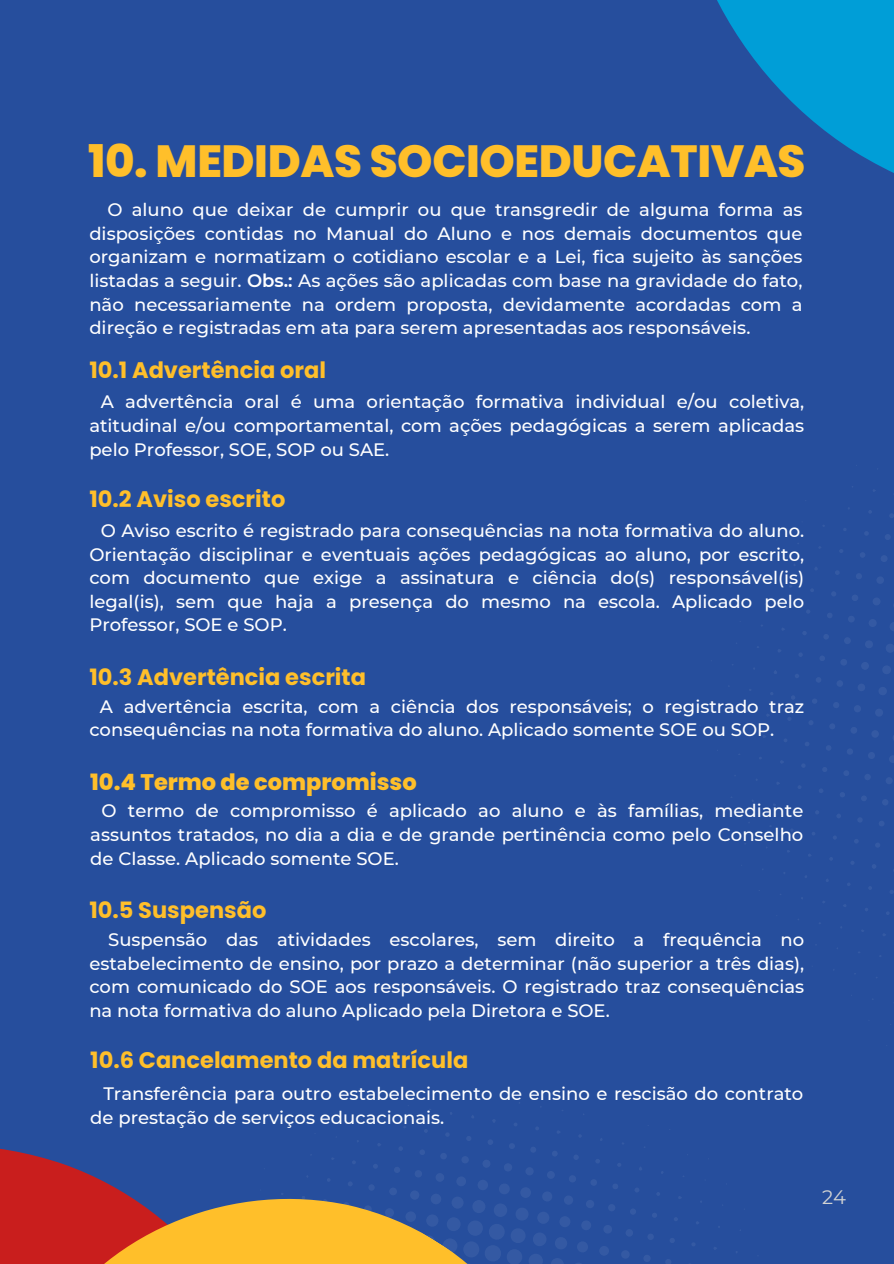
<style>
.page{position:relative;width:894px;height:1264px;background:#fff}
.page>*{position:absolute;margin:0;border:0;box-sizing:border-box;transform-origin:0 0}
.t1{font:800 45px "Poppins";letter-spacing:-.01em;color:#ffbf2a}
.t2{font:700 22.5px "Poppins";color:#ffbf2a}
.t3{font:800 22.5px "Poppins";color:#ffbf2a}
.t4{font:19.5px "Montserrat";color:#d2d3d3}
.t5{font:500 18px/23.7px "Montserrat";color:#fff;text-align:justify}
.s1{font-weight:600}
</style>
<div class="page">
<div style="left:0;top:0;width:893px;height:1263px;background:#264e9d"></div>
<svg style="left:0;top:1148px;width:103px;height:33px;fill:#c91e1d"></svg>
<svg style="left:459px;top:1263px;width:16px;height:1px"></svg>
<div style="left:477px;top:1179px;width:11px;height:11px;background:#3258a2;border-radius:50%"></div>
<div style="left:456px;top:1176px;width:10px;height:10px;background:#3459a3;border-radius:50%"></div>
<div style="left:599px;top:1245px;width:10px;height:10px;background:#3459a3;border-radius:50%"></div>
<div style="left:435px;top:1172px;width:9px;height:9px;background:#3459a3;border-radius:50%"></div>
<div style="left:603px;top:1224px;width:9px;height:9px;background:#3459a3;border-radius:50%"></div>
<div style="left:621px;top:1249px;width:8px;height:9px;background:#3459a3;border-radius:50%"></div>
<div style="left:585px;top:1199px;width:9px;height:9px;background:#3459a3;border-radius:50%"></div>
<div style="left:503px;top:1163px;width:9px;height:8px;background:#3459a3;border-radius:50%"></div>
<div style="left:525px;top:1167px;width:8px;height:8px;background:#3459a3;border-radius:50%"></div>
<div style="left:482px;top:1159px;width:8px;height:8px;background:#3459a3;border-radius:50%"></div>
<div style="left:546px;top:1170px;width:9px;height:8px;background:#3459a3;border-radius:50%"></div>
<div style="left:625px;top:1228px;width:8px;height:8px;background:#3459a3;border-radius:50%"></div>
<div style="left:414px;top:1169px;width:8px;height:8px;background:#3459a3;border-radius:50%"></div>
<div style="left:461px;top:1156px;width:7px;height:7px;background:#3459a3;border-radius:50%"></div>
<div style="left:643px;top:1254px;width:7px;height:7px;background:#3459a3;border-radius:50%"></div>
<div style="left:568px;top:1175px;width:8px;height:7px;background:#3459a3;border-radius:50%"></div>
<div style="left:608px;top:1203px;width:7px;height:8px;background:#3459a3;border-radius:50%"></div>
<div style="left:590px;top:1179px;width:7px;height:6px;background:#3459a3;border-radius:50%"></div>
<div style="left:440px;top:1152px;width:7px;height:7px;background:#3459a3;border-radius:50%"></div>
<div style="left:647px;top:1233px;width:6px;height:7px;background:#3459a3;border-radius:50%"></div>
<svg style="left:666px;top:1259px;width:5px;height:4px"></svg>
<div style="left:629px;top:1208px;width:7px;height:6px;background:#3459a3;border-radius:50%"></div>
<svg style="left:394px;top:1167px;width:6px;height:5px"></svg>
<svg style="left:531px;top:1147px;width:5px;height:5px"></svg>
<div style="left:508px;top:1142px;width:7px;height:7px;background:#3459a3;border-radius:50%"></div>
<svg style="left:552px;top:1151px;width:5px;height:5px"></svg>
<svg style="left:613px;top:1184px;width:5px;height:5px"></svg>
<svg style="left:488px;top:1140px;width:5px;height:4px"></svg>
<svg style="left:420px;top:1150px;width:5px;height:5px"></svg>
<svg style="left:574px;top:1155px;width:4px;height:5px"></svg>
<svg style="left:670px;top:1238px;width:4px;height:5px"></svg>
<svg style="left:652px;top:1213px;width:5px;height:4px"></svg>
<svg style="left:466px;top:1136px;width:5px;height:5px"></svg>
<svg style="left:373px;top:1164px;width:5px;height:4px"></svg>
<svg style="left:635px;top:1188px;width:4px;height:4px"></svg>
<svg style="left:596px;top:1159px;width:4px;height:4px"></svg>
<svg style="left:890px;top:623px;width:3px;height:8px"></svg>
<svg style="left:886px;top:644px;width:7px;height:8px"></svg>
<svg style="left:881px;top:665px;width:9px;height:9px"></svg>
<div style="left:878px;top:687px;width:8px;height:8px;background:#3459a3;border-radius:50%"></div>
<div style="left:874px;top:708px;width:8px;height:8px;background:#3459a3;border-radius:50%"></div>
<div style="left:868px;top:619px;width:8px;height:8px;background:#3459a3;border-radius:50%"></div>
<div style="left:864px;top:640px;width:8px;height:8px;background:#3459a3;border-radius:50%"></div>
<div style="left:872px;top:597px;width:8px;height:8px;background:#3459a3;border-radius:50%"></div>
<div style="left:860px;top:662px;width:8px;height:8px;background:#3459a3;border-radius:50%"></div>
<svg style="left:889px;top:756px;width:4px;height:7px"></svg>
<div style="left:870px;top:730px;width:8px;height:7px;background:#3459a3;border-radius:50%"></div>
<div style="left:857px;top:683px;width:8px;height:8px;background:#3459a3;border-radius:50%"></div>
<div style="left:876px;top:576px;width:7px;height:8px;background:#3459a3;border-radius:50%"></div>
<div style="left:853px;top:705px;width:7px;height:7px;background:#3459a3;border-radius:50%"></div>
<div style="left:885px;top:777px;width:7px;height:7px;background:#3459a3;border-radius:50%"></div>
<div style="left:867px;top:752px;width:7px;height:7px;background:#3459a3;border-radius:50%"></div>
<div style="left:880px;top:555px;width:7px;height:7px;background:#3459a3;border-radius:50%"></div>
<div style="left:843px;top:637px;width:7px;height:7px;background:#3459a3;border-radius:50%"></div>
<div style="left:850px;top:726px;width:7px;height:8px;background:#3459a3;border-radius:50%"></div>
<div style="left:847px;top:615px;width:7px;height:7px;background:#3459a3;border-radius:50%"></div>
<div style="left:840px;top:658px;width:6px;height:7px;background:#3459a3;border-radius:50%"></div>
<div style="left:851px;top:594px;width:7px;height:7px;background:#3459a3;border-radius:50%"></div>
<div style="left:836px;top:680px;width:6px;height:7px;background:#3459a3;border-radius:50%"></div>
<div style="left:864px;top:773px;width:6px;height:7px;background:#3459a3;border-radius:50%"></div>
<div style="left:881px;top:799px;width:7px;height:6px;background:#3459a3;border-radius:50%"></div>
<svg style="left:847px;top:749px;width:5px;height:5px"></svg>
<div style="left:832px;top:702px;width:7px;height:6px;background:#3459a3;border-radius:50%"></div>
<svg style="left:856px;top:573px;width:5px;height:6px"></svg>
<svg style="left:830px;top:724px;width:5px;height:5px"></svg>
<svg style="left:885px;top:534px;width:5px;height:6px"></svg>
<svg style="left:844px;top:771px;width:5px;height:5px"></svg>
<svg style="left:861px;top:796px;width:5px;height:5px"></svg>
<svg style="left:879px;top:821px;width:5px;height:5px"></svg>
<svg style="left:820px;top:656px;width:4px;height:5px"></svg>
<svg style="left:826px;top:745px;width:5px;height:5px"></svg>
<svg style="left:824px;top:634px;width:4px;height:5px"></svg>
<svg style="left:816px;top:677px;width:5px;height:5px"></svg>
<svg style="left:860px;top:552px;width:5px;height:6px"></svg>
<svg style="left:827px;top:613px;width:5px;height:5px"></svg>
<svg style="left:812px;top:699px;width:5px;height:5px"></svg>
<svg style="left:840px;top:792px;width:5px;height:5px"></svg>
<svg style="left:858px;top:818px;width:4px;height:4px"></svg>
<svg style="left:831px;top:592px;width:5px;height:4px"></svg>
<svg style="left:875px;top:843px;width:5px;height:4px"></svg>
<svg style="left:809px;top:720px;width:4px;height:5px"></svg>
<svg style="left:822px;top:767px;width:5px;height:5px"></svg>
<svg style="left:889px;top:514px;width:4px;height:4px"></svg>
<svg style="left:837px;top:814px;width:3px;height:4px"></svg>
<svg style="left:854px;top:839px;width:4px;height:4px"></svg>
<svg style="left:819px;top:789px;width:4px;height:4px"></svg>
<svg style="left:872px;top:864px;width:4px;height:4px"></svg>
<svg style="left:805px;top:742px;width:4px;height:4px"></svg>
<svg style="left:835px;top:571px;width:4px;height:4px"></svg>
<svg style="left:795px;top:674px;width:4px;height:4px"></svg>
<svg style="left:803px;top:631px;width:3px;height:4px"></svg>
<svg style="left:791px;top:696px;width:4px;height:3px"></svg>
<svg style="left:839px;top:549px;width:4px;height:4px"></svg>
<svg style="left:0;top:1181px;width:592px;height:82px"></svg>
<svg style="left:717px;top:0;width:176px;height:173px;fill:#009ed7"></svg>
<h1 class="t1" style="left:88px;top:130px;width:718px">10. MEDIDAS SOCIOEDUCATIVAS</h1>
<p class="t5" style="left:89px;top:198px;width:714px;text-indent:18px">O aluno que deixar de cumprir ou que transgredir de alguma forma as disposições contidas no Manual do Aluno e nos demais documentos que organizam e normatizam o cotidiano escolar e a Lei, fica sujeito às sanções listadas a seguir. <span class="s1">Obs.:</span> As ações são aplicadas com base na gravidade do fato, não necessariamente na ordem proposta, devidamente acordadas com a direção e registradas em ata para serem apresentadas aos responsáveis.</p>
<h2 class="t2" style="left:89px;top:354px;width:238px">10.1 Advertência oral</h2>
<p class="t5" style="left:89px;top:390px;width:716px;text-indent:11px">A advertência oral é uma orientação formativa individual e/ou coletiva, atitudinal e/ou comportamental, com ações pedagógicas a serem aplicadas pelo Professor, SOE, SOP ou SAE.</p>
<p class="t2" style="left:89px;top:483px;width:197px">10.2 Aviso escrito</p>
<h2 class="t5" style="left:89px;top:518px;width:716px;text-indent:11px">O Aviso escrito é registrado para consequências na nota formativa do aluno.<br>Orientação disciplinar e eventuais ações pedagógicas ao aluno, por escrito, com documento que exige a assinatura e ciência do(s) responsável(is) legal(is), sem que haja a presença do mesmo na escola. Aplicado pelo Professor, SOE e SOP.</h2>
<p class="t2" style="left:89px;top:661px;width:278px">10.3 Advertência escrita</p>
<h2 class="t5" style="left:89px;top:694px;width:716px;text-indent:11px">A advertência escrita, com a ciência dos responsáveis; o registrado traz consequências na nota formativa do aluno. Aplicado somente SOE ou SOP.</h2>
<p class="t3" style="left:90px;top:766px;width:328px">10.4 Termo de compromisso</p>
<h2 class="t5" style="left:90px;top:799px;width:714px;text-indent:11px">O termo de compromisso é aplicado ao aluno e às famílias, mediante assuntos tratados, no dia a dia e de grande pertinência como pelo Conselho de Classe. Aplicado somente SOE.</h2>
<p class="t2" style="left:89px;top:894px;width:178px">10.5 Suspensão</p>
<h2 class="t5" style="left:89px;top:927px;width:716px;text-indent:19px">Suspensão das atividades escolares, sem direito a frequência no estabelecimento de ensino, por prazo a determinar (não superior a três dias), com comunicado do SOE aos responsáveis. O registrado traz consequências na nota formativa do aluno Aplicado pela Diretora e SOE.</h2>
<p class="t2" style="left:90px;top:1044px;width:379px">10.6 Cancelamento da matrícula</p>
<h2 class="t5" style="left:90px;top:1081px;width:714px;text-indent:13px">Transferência para outro estabelecimento de ensino e rescisão do contrato de prestação de serviços educacionais.</h2>
<p class="t4" style="left:821px;top:1184px;width:25px">24</p>
</div>
